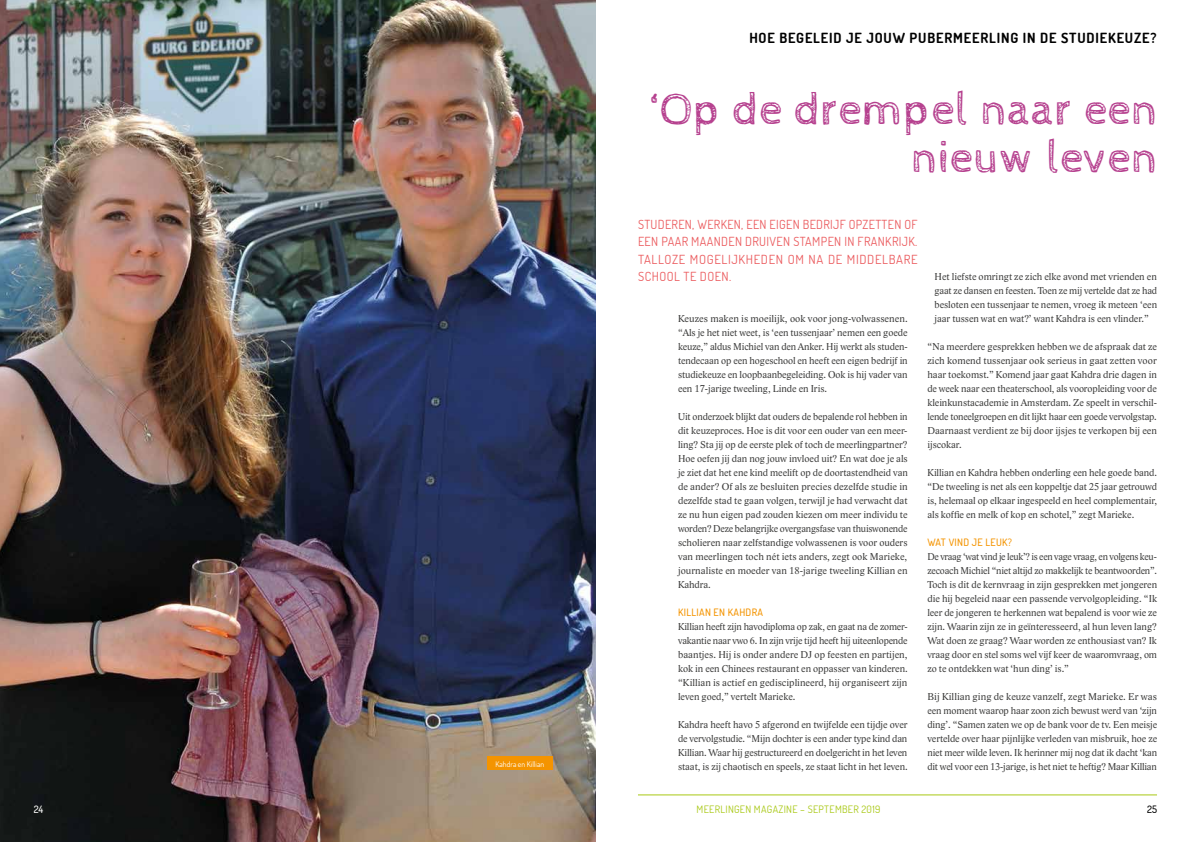
<style>
.page{position:relative;width:1191px;height:842px;background:#fff}
.page>*{position:absolute;margin:0;border:0;box-sizing:border-box;transform-origin:0 0}
.t1{font:46px/48px "Cabin Sketch";letter-spacing:.015em;color:#b6418f;text-align:right}
.t2{font:700 14px "Dosis";letter-spacing:.06em;color:#000}
.t3{font:12.5px/17.5px "Dosis";letter-spacing:.05em;color:#eb5b5e;text-align:justify}
.t4{font:10.2px/14px "Lido STF";color:#3c3c3b;text-align:justify}
.t5{font:10.2px "Dosis";letter-spacing:.03em;color:#a8c813}
.t6{font:500 10.2px "Dosis";letter-spacing:.03em;color:#f49400}
.t7{font:500 10.2px "Dosis";color:#fff}
.t8{font:500 10.2px "Dosis";color:#000}
.t9{font:7.7px "Dosis";color:#fff}
</style>
<div class="page">
<hr style="left:638px;top:795px;width:519px;height:1px;background:#a8c813">
<img style="left:0;top:0;width:595px;height:842px">
<div style="left:487px;top:756px;width:66px;height:14px;background:#f49400"></div>
<h2 class="t2" style="left:749px;top:29px;width:409px">HOE BEGELEID JE JOUW PUBERMEERLING IN DE STUDIEKEUZE?</h2>
<p class="t9" style="left:495px;top:759px;width:50px">Kahdra en Killian</p>
<h1 class="t1" style="left:650px;top:86px;width:509px">‘Op de drempel naar een nieuw leven</h1>
<p class="t3" style="left:638px;top:215px;width:281px">STUDEREN, WERKEN, EEN EIGEN BEDRIJF OPZETTEN OF EEN PAAR MAANDEN DRUIVEN STAMPEN IN FRANKRIJK.<br>TALLOZE MOGELIJKHEDEN OM NA DE MIDDELBARE SCHOOL TE DOEN.</p>
<p class="t4" style="left:678px;top:312px;width:231px">Keuzes maken is moeilijk, ook voor jong-volwassenen. “Als je het niet weet, is ‘een tussenjaar’ nemen een goede keuze,” aldus Michiel van den Anker. Hij werkt als studen&shy;tendecaan op een hogeschool en heeft een eigen bedrijf in studiekeuze en loopbaanbegeleiding. Ook is hij vader van een 17-jarige tweeling, Linde en Iris.</p>
<p class="t4" style="left:678px;top:410px;width:231px">Uit onderzoek blijkt dat ouders de bepalende rol hebben in dit keuzeproces. Hoe is dit voor een ouder van een meer&shy;ling? Sta jij op de eerste plek of toch de meerlingpartner?<br>Hoe oefen jij dan nog jouw invloed uit? En wat doe je als je ziet dat het ene kind meelift op de doortastendheid van de ander? Of als ze besluiten precies dezelfde studie in dezelfde stad te gaan volgen, terwijl je had verwacht dat ze nu hun eigen pad zouden kiezen om meer individu te worden? Deze belangrijke overgangsfase van thuiswonende scholieren naar zelfstandige volwassenen is voor ouders van meerlingen toch nét iets anders, zegt ook Marieke, journaliste en moeder van 18-jarige tweeling Killian en Kahdra.</p>
<p class="t6" style="left:678px;top:606px;width:87px">KILLIAN EN KAHDRA</p>
<p class="t4" style="left:678px;top:620px;width:231px">Killian heeft zijn havodiploma op zak, en gaat na de zomer&shy;vakantie naar vwo 6. In zijn vrije tijd heeft hij uiteenlopende baantjes. Hij is onder andere DJ op feesten en partijen, kok in een Chinees restaurant en oppasser van kinderen. “Killian is actief en gedisciplineerd, hij organiseert zijn leven goed,” vertelt Marieke.</p>
<p class="t4" style="left:678px;top:718px;width:231px">Kahdra heeft havo 5 afgerond en twijfelde een tijdje over de vervolgstudie. “Mijn dochter is een ander type kind dan Killian. Waar hij gestructureerd en doelgericht in het leven staat, is zij chaotisch en speels, ze staat licht in het leven.</p>
<p class="t4" style="left:934px;top:270px;width:224px">Het liefste omringt ze zich elke avond met vrienden en gaat ze dansen en feesten. Toen ze mij vertelde dat ze had besloten een tussenjaar te nemen, vroeg ik meteen ‘een jaar tussen wat en wat?’ want Kahdra is een vlinder.”</p>
<p class="t4" style="left:927px;top:340px;width:231px">“Na meerdere gesprekken hebben we de afspraak dat ze zich komend tussenjaar ook serieus in gaat zetten voor haar toekomst.” Komend jaar gaat Kahdra drie dagen in de week naar een theaterschool, als vooropleiding voor de kleinkunstacademie in Amsterdam. Ze speelt in verschil&shy;lende toneelgroepen en dit lijkt haar een goede vervolgstap.<br>Daarnaast verdient ze bij door ijsjes te verkopen bij een ijscokar.</p>
<p class="t4" style="left:927px;top:466px;width:231px">Killian en Kahdra hebben onderling een hele goede band. “De tweeling is net als een koppeltje dat 25 jaar getrouwd is, helemaal op elkaar ingespeeld en heel complementair, als koffie en melk of kop en schotel,” zegt Marieke.</p>
<p class="t6" style="left:927px;top:536px;width:86px">WAT VIND JE LEUK?</p>
<p class="t4" style="left:927px;top:550px;width:231px">De vraag ‘wat vind je leuk’? is een vage vraag, en volgens keu&shy;zecoach Michiel “niet altijd zo makkelijk te beantwoorden”.<br>Toch is dit de kernvraag in zijn gesprekken met jongeren die hij begeleid naar een passende vervolgopleiding. “Ik leer de jongeren te herkennen wat bepalend is voor wie ze zijn. Waarin zijn ze in geïnteresseerd, al hun leven lang?<br>Wat doen ze graag? Waar worden ze enthousiast van? Ik vraag door en stel soms wel vijf keer de waaromvraag, om zo te ontdekken wat ‘hun ding’ is.”</p>
<p class="t4" style="left:927px;top:690px;width:231px">Bij Killian ging de keuze vanzelf, zegt Marieke. Er was een moment waarop haar zoon zich bewust werd van ‘zijn ding’. “Samen zaten we op de bank voor de tv. Een meisje vertelde over haar pijnlijke verleden van misbruik, hoe ze niet meer wilde leven. Ik herinner mij nog dat ik dacht ‘kan dit wel voor een 13-jarige, is het niet te heftig? Maar Killian</p>
<p class="t7" style="left:34px;top:802px;width:11px">24</p>
<p class="t5" style="left:696px;top:802px;width:185px">MEERLINGEN MAGAZINE – SEPTEMBER 2019</p>
<p class="t8" style="left:1147px;top:802px;width:11px">25</p>
</div>
